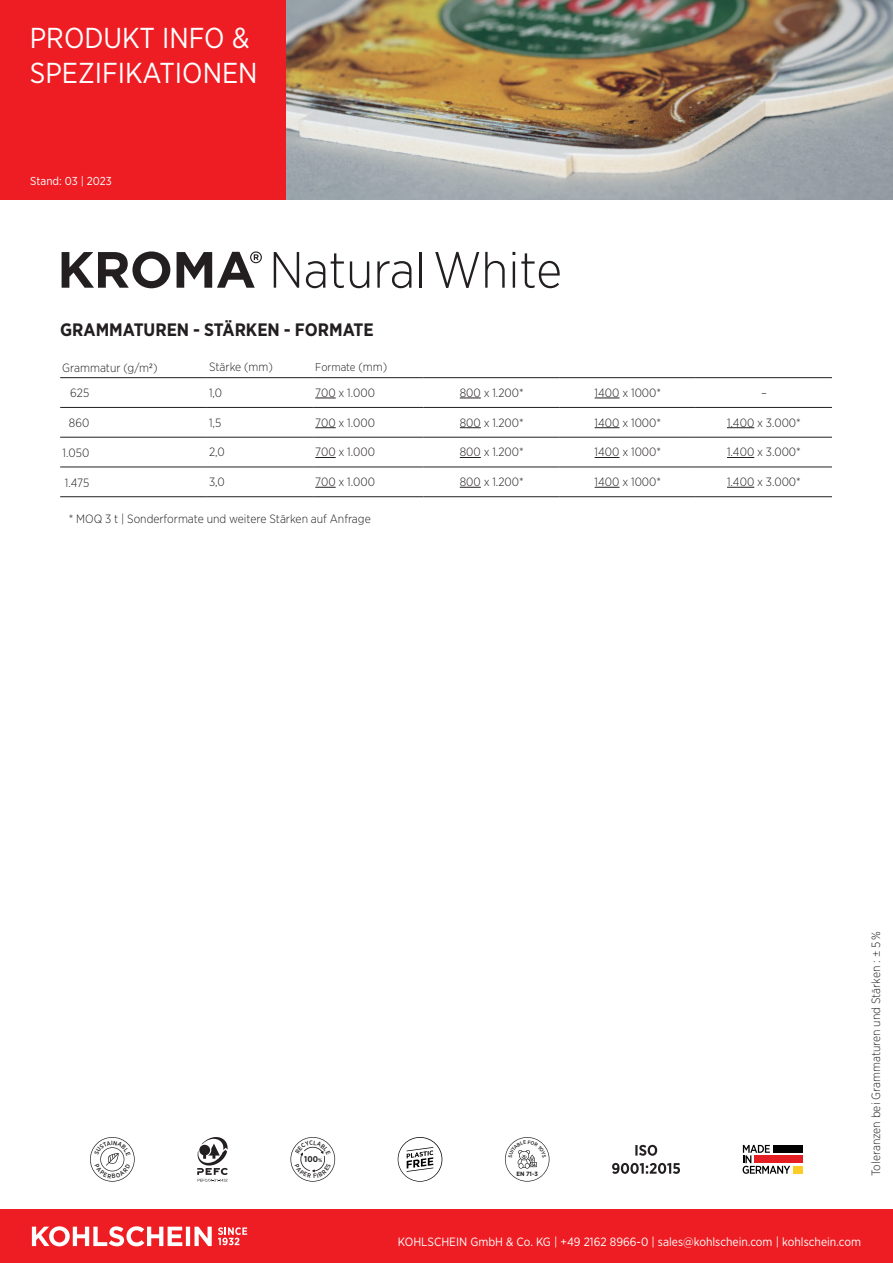
<style>
.page{position:relative;width:893px;height:1263px;background:#fff}
.page>*{position:absolute;margin:0;border:0;box-sizing:border-box;transform-origin:0 0}
.t1{font:28.8px/34.5px "Gotham Narrow";color:#fff}
.t2{font:700 18px "Gotham Narrow";color:#231f20}
.t3{font:300 12px "Gotham Narrow";color:#231f20}
.t4{font:12px "Gotham Narrow";color:#fff}
.t5{font:11.55px "Gotham Narrow";color:#fff}
.t6{font:300 11.25px "Gotham Narrow";letter-spacing:-.005em;color:#231f20}
.t7{font:700 8.4px "Gotham Narrow";color:#231f20}
.t8{font:700 6.15px "Gotham Narrow";color:#231f20;scale:1.06 1}
.s1{font-weight:400}
.s2{font-size:12px}
.s3{font-size:5.25px}
</style>
<div class="page">
<div style="left:0;top:0;width:286px;height:200px;background:#ee1d23"></div>
<svg style="left:62px;top:251px;width:108px;height:37px"></svg>
<svg style="left:177px;top:251px;width:85px;height:37px"></svg>
<svg style="left:274px;top:252px;width:25px;height:36px"></svg>
<svg style="left:306px;top:261px;width:19px;height:27px"></svg>
<svg style="left:331px;top:253px;width:13px;height:35px"></svg>
<svg style="left:350px;top:261px;width:19px;height:27px"></svg>
<svg style="left:377px;top:261px;width:34px;height:27px"></svg>
<hr style="left:419px;top:252px;width:3px;height:36px;background:#231f20">
<svg style="left:435px;top:252px;width:44px;height:36px"></svg>
<svg style="left:485px;top:252px;width:20px;height:36px"></svg>
<hr style="left:513px;top:261px;width:2px;height:27px;background:#231f20">
<svg style="left:521px;top:253px;width:39px;height:35px"></svg>
<div style="left:0;top:1209px;width:893px;height:54px;background:#ee1d23"></div>
<svg style="left:32px;top:1226px;width:180px;height:20px"></svg>
<svg style="left:218px;top:1227px;width:29px;height:18px"></svg>
<svg style="left:197px;top:1137px;width:31px;height:45px"></svg>
<svg style="left:612px;top:1163px;width:68px;height:11px"></svg>
<svg style="left:635px;top:1145px;width:22px;height:11px"></svg>
<div style="left:773px;top:1145px;width:30px;height:8px;background:#000001"></div>
<div style="left:754px;top:1155px;width:49px;height:8px;background:#e51e24"></div>
<div style="left:793px;top:1166px;width:10px;height:8px;background:#fecc27"></div>
<svg style="left:743px;top:1145px;width:47px;height:29px"></svg>
<svg style="left:398px;top:1137px;width:44px;height:45px"></svg>
<div style="left:398px;top:1138px;width:44px;height:43px;background:#fff;border-radius:50%"></div>
<svg style="left:407px;top:1147px;width:26px;height:25px"></svg>
<img style="left:286px;top:0;width:607px;height:200px">
<hr style="left:60px;top:377px;width:147px;height:1px;background:#231f20">
<hr style="left:60px;top:407px;width:147px;height:1px;background:#231f20">
<hr style="left:60px;top:437px;width:147px;height:1px;background:#231f20">
<hr style="left:60px;top:467px;width:147px;height:1px;background:#231f20">
<hr style="left:60px;top:496px;width:147px;height:1px;background:#231f20">
<hr style="left:207px;top:377px;width:106px;height:1px;background:#231f20">
<hr style="left:313px;top:377px;width:111px;height:1px;background:#231f20">
<hr style="left:207px;top:407px;width:106px;height:1px;background:#231f20">
<hr style="left:313px;top:407px;width:111px;height:1px;background:#231f20">
<hr style="left:207px;top:437px;width:106px;height:1px;background:#231f20">
<hr style="left:313px;top:437px;width:111px;height:1px;background:#231f20">
<hr style="left:207px;top:467px;width:106px;height:1px;background:#231f20">
<hr style="left:313px;top:467px;width:111px;height:1px;background:#231f20">
<hr style="left:207px;top:496px;width:106px;height:1px;background:#231f20">
<hr style="left:313px;top:496px;width:111px;height:1px;background:#231f20">
<hr style="left:424px;top:377px;width:136px;height:1px;background:#231f20">
<hr style="left:424px;top:407px;width:136px;height:1px;background:#231f20">
<hr style="left:424px;top:437px;width:136px;height:1px;background:#231f20">
<hr style="left:424px;top:467px;width:136px;height:1px;background:#231f20">
<hr style="left:424px;top:496px;width:136px;height:1px;background:#231f20">
<hr style="left:560px;top:377px;width:136px;height:1px;background:#231f20">
<hr style="left:696px;top:377px;width:136px;height:1px;background:#231f20">
<hr style="left:560px;top:407px;width:136px;height:1px;background:#231f20">
<hr style="left:696px;top:407px;width:136px;height:1px;background:#231f20">
<hr style="left:560px;top:437px;width:136px;height:1px;background:#231f20">
<hr style="left:696px;top:437px;width:136px;height:1px;background:#231f20">
<hr style="left:560px;top:467px;width:136px;height:1px;background:#231f20">
<hr style="left:696px;top:467px;width:136px;height:1px;background:#231f20">
<hr style="left:560px;top:496px;width:136px;height:1px;background:#231f20">
<hr style="left:696px;top:496px;width:136px;height:1px;background:#231f20">
<svg style="left:315px;top:398px;width:21px;height:1px"></svg>
<svg style="left:460px;top:398px;width:21px;height:1px"></svg>
<svg style="left:595px;top:398px;width:24px;height:1px"></svg>
<svg style="left:315px;top:427px;width:21px;height:1px"></svg>
<svg style="left:460px;top:427px;width:21px;height:1px"></svg>
<svg style="left:595px;top:427px;width:24px;height:1px"></svg>
<svg style="left:727px;top:427px;width:27px;height:1px"></svg>
<svg style="left:315px;top:457px;width:21px;height:1px"></svg>
<svg style="left:460px;top:457px;width:21px;height:1px"></svg>
<svg style="left:595px;top:457px;width:24px;height:1px"></svg>
<svg style="left:727px;top:457px;width:27px;height:1px"></svg>
<svg style="left:315px;top:487px;width:21px;height:1px"></svg>
<svg style="left:460px;top:487px;width:21px;height:1px"></svg>
<svg style="left:595px;top:487px;width:24px;height:1px"></svg>
<svg style="left:727px;top:487px;width:27px;height:1px"></svg>
<svg style="left:90px;top:1137px;width:45px;height:45px"></svg>
<svg style="left:290px;top:1137px;width:45px;height:45px"></svg>
<svg style="left:505px;top:1137px;width:44px;height:44px"></svg>
<h1 class="t1" style="left:30px;top:20px;width:229px">PRODUKT INFO &amp;<br>SPEZIFIKATIONEN</h1>
<p class="t5" style="left:30px;top:174px;width:83px">Stand: 03 | 2023</p>
<p class="t2" style="left:60px;top:318px;width:315px">GRAMMATUREN - STÄRKEN - FORMATE</p>
<p class="t3" style="left:62px;top:360px;width:97px">Grammatur (g/m<span class="s1">2</span>)</p>
<p class="t3" style="left:209px;top:360px;width:65px">Stärke (mm)</p>
<p class="t6" style="left:315px;top:360px;width:73px">Formate <span class="s2">(mm)</span></p>
<p class="t3" style="left:70px;top:386px;width:20px">625</p>
<p class="t3" style="left:209px;top:385px;width:15px">1,0</p>
<p class="t3" style="left:315px;top:385px;width:61px">700 x 1.000</p>
<p class="t3" style="left:460px;top:385px;width:66px">800 x 1.200*</p>
<p class="t3" style="left:595px;top:385px;width:68px">1400 x 1000*</p>
<p class="t3" style="left:761px;top:385px;width:7px">–</p>
<p class="t3" style="left:69px;top:415px;width:22px">860</p>
<p class="t3" style="left:209px;top:415px;width:14px">1,5</p>
<p class="t3" style="left:315px;top:415px;width:61px">700 x 1.000</p>
<p class="t3" style="left:460px;top:415px;width:66px">800 x 1.200*</p>
<p class="t3" style="left:595px;top:415px;width:68px">1400 x 1000*</p>
<p class="t3" style="left:727px;top:415px;width:75px">1.400 x 3.000*</p>
<p class="t3" style="left:63px;top:445px;width:28px">1.050</p>
<p class="t3" style="left:209px;top:445px;width:17px">2,0</p>
<p class="t3" style="left:315px;top:445px;width:61px">700 x 1.000</p>
<p class="t3" style="left:460px;top:445px;width:66px">800 x 1.200*</p>
<p class="t3" style="left:595px;top:445px;width:68px">1400 x 1000*</p>
<p class="t3" style="left:727px;top:445px;width:75px">1.400 x 3.000*</p>
<p class="t3" style="left:65px;top:475px;width:26px">1.475</p>
<p class="t3" style="left:209px;top:474px;width:17px">3,0</p>
<p class="t3" style="left:315px;top:474px;width:61px">700 x 1.000</p>
<p class="t3" style="left:460px;top:474px;width:66px">800 x 1.200*</p>
<p class="t3" style="left:595px;top:474px;width:68px">1400 x 1000*</p>
<p class="t3" style="left:727px;top:474px;width:75px">1.400 x 3.000*</p>
<p class="t3" style="left:69px;top:511px;width:304px">* MOQ 3 t | Sonderformate und weitere Stärken auf Anfrage</p>
<p class="t7" style="left:304px;top:1154px;width:20px">100<span class="s3">%</span></p>
<p class="t8" style="left:516px;top:1170px;width:22px">EN 71-3</p>
<p class="t3" style="left:869px;top:1176px;width:246px;rotate:-90deg">Toleranzen bei Grammaturen und Stärken : ± 5 %</p>
<p class="t4" style="left:398px;top:1234px;width:465px">KOHLSCHEIN GmbH &amp; Co. KG | +49 2162 8966-0 | sales@kohlschein.com | kohlschein.com</p>
</div>
